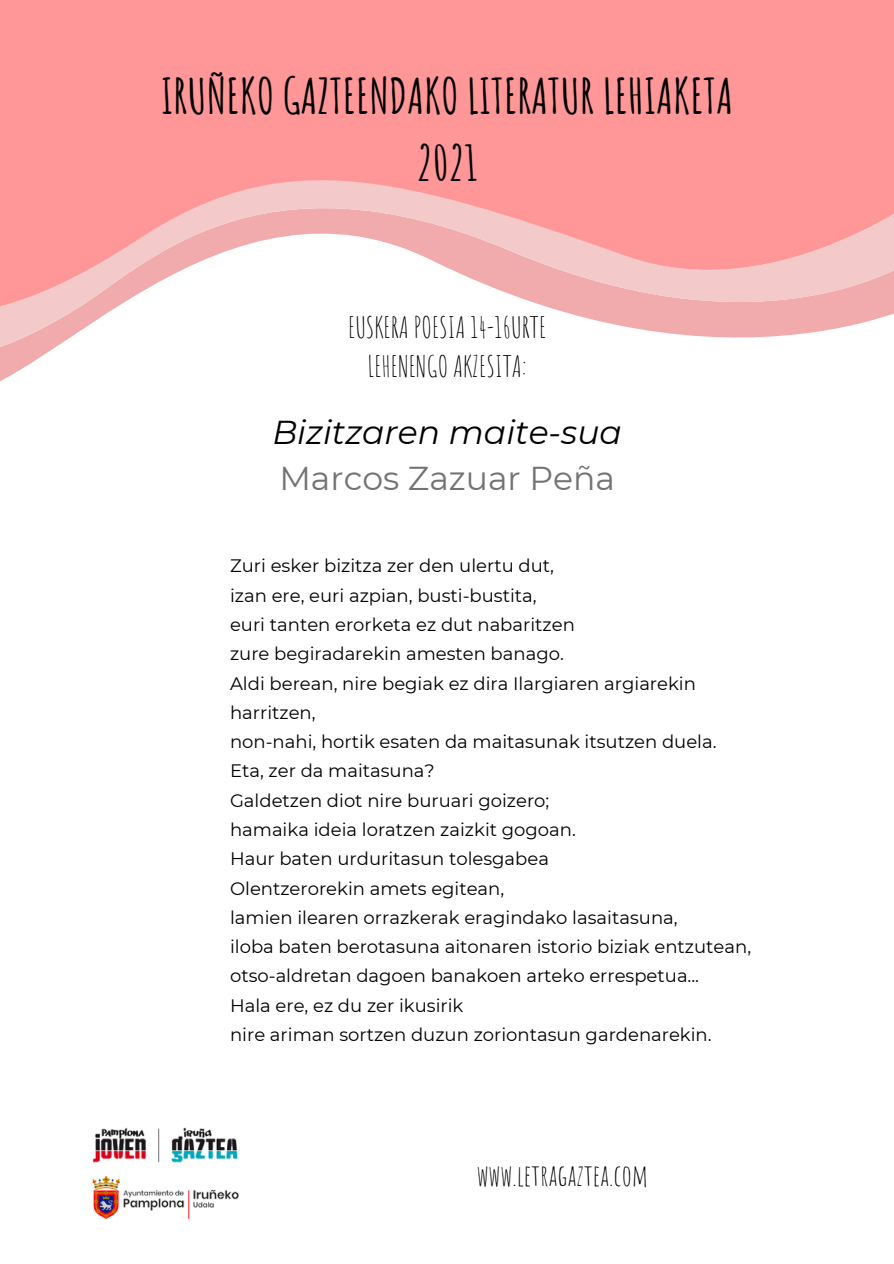
<style>
.page{position:relative;width:894px;height:1264px;background:#fff}
.page>*{position:absolute;margin:0;border:0;box-sizing:border-box;transform-origin:0 0}
.t1{font:700 48px "Amatic SC";color:#000}
.t2{font:italic 33px "Montserrat";color:#000}
.t3{font:33px "Montserrat";color:#737373}
.t4{font:29.1px "Amatic SC";color:#000}
.t5{font:28.5px "Amatic SC";color:#000}
.t6{font:18px/29.2px "Montserrat";color:#000}
</style>
<div class="page">
<svg style="left:0;top:322px;width:865px;height:47px"></svg>
<svg style="left:0;top:0;width:893px;height:322px;background:#fca7a8"></svg>
<img style="left:92px;top:1127px;width:147px;height:93px">
<p class="t1" style="left:161px;top:66px;width:573px">IRUÑEKO GAZTEENDAKO LITERATUR LEHIAKETA</p>
<p class="t1" style="left:416px;top:132px;width:63px">2021</p>
<p class="t5" style="left:348px;top:309px;width:199px">EUSKERA POESIA 14-16URTE</p>
<p class="t5" style="left:367px;top:348px;width:161px">LEHENENGO AKZESITA:</p>
<p class="t2" style="left:272px;top:412px;width:351px">Bizitzaren maite-sua</p>
<p class="t3" style="left:279px;top:458px;width:337px">Marcos Zazuar Peña</p>
<p class="t6" style="left:230px;top:551px;width:325px">Zuri esker bizitza zer den ulertu dut,</p>
<p class="t6" style="left:230px;top:580px;width:308px">izan ere, euri azpian, busti-bustita,</p>
<p class="t6" style="left:230px;top:610px;width:346px">euri tanten erorketa ez dut nabaritzen</p>
<p class="t6" style="left:230px;top:639px;width:335px">zure begiradarekin amesten banago.</p>
<p class="t6" style="left:230px;top:668px;width:467px">Aldi berean, nire begiak ez dira Ilargiaren argiarekin harritzen,</p>
<p class="t6" style="left:230px;top:727px;width:488px">non-nahi, hortik esaten da maitasunak itsutzen duela.</p>
<p class="t6" style="left:230px;top:756px;width:206px">Eta, zer da maitasuna?</p>
<p class="t6" style="left:230px;top:785px;width:321px">Galdetzen diot nire buruari goizero;</p>
<p class="t6" style="left:230px;top:815px;width:347px">hamaika ideia loratzen zaizkit gogoan.</p>
<p class="t6" style="left:230px;top:844px;width:320px">Haur baten urduritasun tolesgabea</p>
<p class="t6" style="left:230px;top:873px;width:276px">Olentzerorekin amets egitean,</p>
<p class="t6" style="left:230px;top:902px;width:449px">lamien ilearen orrazkerak eragindako lasaitasuna,</p>
<p class="t6" style="left:230px;top:932px;width:522px">iloba baten berotasuna aitonaren istorio biziak entzutean,</p>
<p class="t6" style="left:230px;top:961px;width:470px">otso-aldretan dagoen banakoen arteko errespetua...</p>
<p class="t6" style="left:230px;top:990px;width:235px">Hala ere, ez du zer ikusirik</p>
<p class="t6" style="left:230px;top:1019px;width:483px">nire ariman sortzen duzun zoriontasun gardenarekin.</p>
<p class="t4" style="left:476px;top:1156px;width:173px">www.letragaztea.com</p>
</div>
